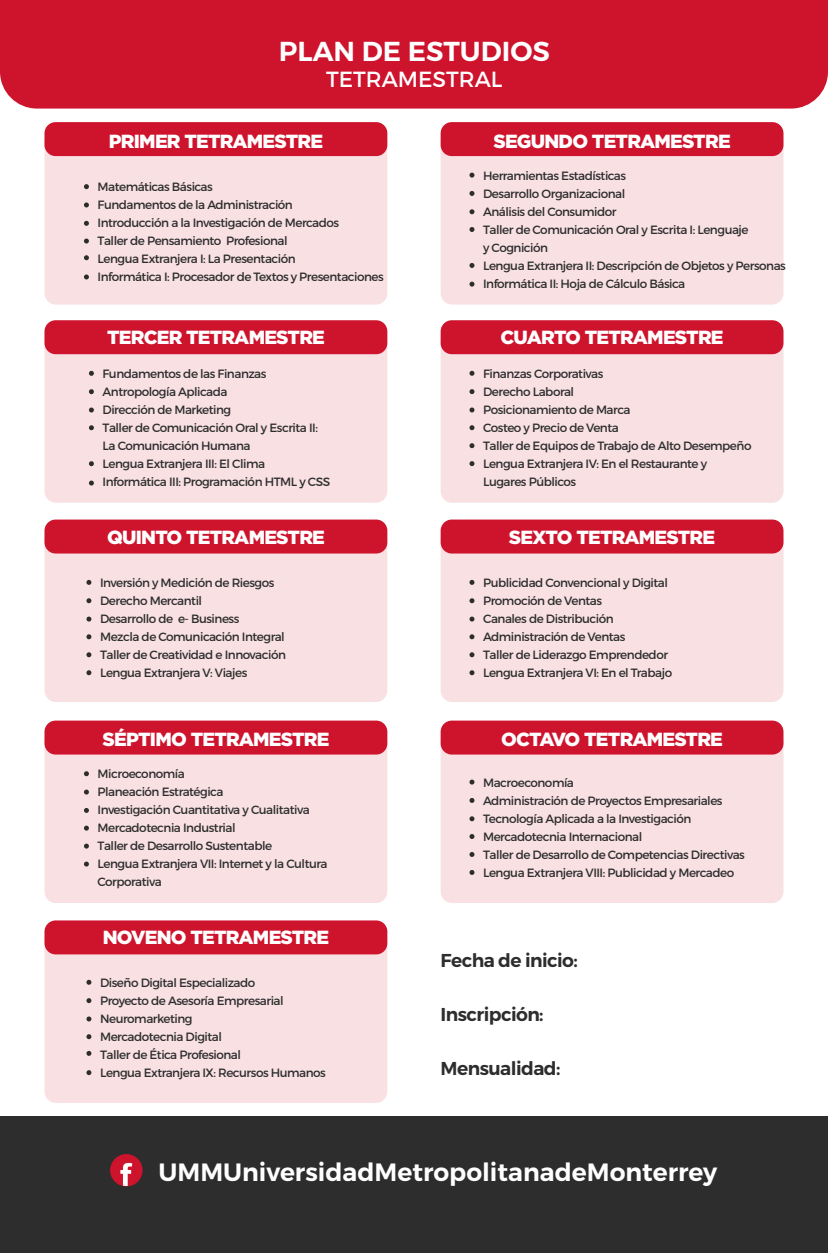
<style>
.page{position:relative;width:828px;height:1253px;background:#fff}
.page>*{position:absolute;margin:0;border:0;box-sizing:border-box;transform-origin:0 0}
.t1{font:600 27.4px "Montserrat";color:#fff}
.t2{font:600 25px "Montserrat";color:#fff}
.t3{font:22px "Montserrat";color:#fff}
.t4{font:900 19px "Gotham";letter-spacing:-.04em;color:#fff}
.t5{font:600 18.6px "Montserrat";letter-spacing:-.03em;color:#2d2d2d}
.t6{font:12px/18px "Montserrat";letter-spacing:-.04em;color:#2d2d2d}
</style>
<div class="page">
<div style="left:44px;top:132px;width:343px;height:173px;background:#f8e0e3;border-radius:11px"></div>
<div style="left:44px;top:122px;width:343px;height:34px;background:#ce132d;border-radius:11px"></div>
<div style="left:440px;top:132px;width:343px;height:173px;background:#f8e0e3;border-radius:11px"></div>
<div style="left:440px;top:122px;width:343px;height:34px;background:#ce132d;border-radius:11px"></div>
<div style="left:44px;top:330px;width:343px;height:173px;background:#f8e0e3;border-radius:11px"></div>
<div style="left:44px;top:320px;width:343px;height:34px;background:#ce132d;border-radius:11px"></div>
<div style="left:440px;top:330px;width:343px;height:173px;background:#f8e0e3;border-radius:11px"></div>
<div style="left:440px;top:320px;width:343px;height:34px;background:#ce132d;border-radius:11px"></div>
<div style="left:44px;top:529px;width:343px;height:173px;background:#f8e0e3;border-radius:11px"></div>
<div style="left:44px;top:520px;width:343px;height:33px;background:#ce132d;border-radius:11px"></div>
<div style="left:440px;top:529px;width:343px;height:173px;background:#f8e0e3;border-radius:11px"></div>
<div style="left:440px;top:520px;width:343px;height:33px;background:#ce132d;border-radius:11px"></div>
<div style="left:44px;top:730px;width:343px;height:173px;background:#f8e0e3;border-radius:11px"></div>
<div style="left:44px;top:721px;width:343px;height:34px;background:#ce132d;border-radius:11px"></div>
<div style="left:440px;top:730px;width:343px;height:173px;background:#f8e0e3;border-radius:11px"></div>
<div style="left:440px;top:721px;width:343px;height:34px;background:#ce132d;border-radius:11px"></div>
<div style="left:44px;top:930px;width:343px;height:173px;background:#f8e0e3;border-radius:11px"></div>
<div style="left:44px;top:920px;width:343px;height:34px;background:#ce132d;border-radius:11px"></div>
<div style="left:0;top:1116px;width:828px;height:137px;background:#2d2d2d"></div>
<svg style="left:110px;top:1154px;width:33px;height:32px"></svg>
<div style="left:0;top:0;width:828px;height:109px;background:#ce132d"></div>
<svg style="left:469px;top:173px;width:5px;height:5px"></svg>
<svg style="left:469px;top:191px;width:5px;height:5px"></svg>
<svg style="left:469px;top:209px;width:5px;height:5px"></svg>
<svg style="left:469px;top:227px;width:5px;height:5px"></svg>
<svg style="left:469px;top:263px;width:5px;height:5px"></svg>
<svg style="left:469px;top:282px;width:5px;height:5px"></svg>
<svg style="left:469px;top:371px;width:5px;height:5px"></svg>
<svg style="left:469px;top:389px;width:5px;height:5px"></svg>
<svg style="left:469px;top:407px;width:5px;height:5px"></svg>
<svg style="left:469px;top:425px;width:5px;height:5px"></svg>
<svg style="left:469px;top:461px;width:5px;height:5px"></svg>
<svg style="left:469px;top:443px;width:5px;height:5px"></svg>
<svg style="left:469px;top:580px;width:5px;height:5px"></svg>
<svg style="left:469px;top:598px;width:5px;height:5px"></svg>
<svg style="left:469px;top:617px;width:5px;height:5px"></svg>
<svg style="left:469px;top:634px;width:5px;height:5px"></svg>
<svg style="left:469px;top:670px;width:5px;height:5px"></svg>
<svg style="left:469px;top:652px;width:5px;height:5px"></svg>
<svg style="left:84px;top:184px;width:5px;height:5px"></svg>
<svg style="left:84px;top:202px;width:5px;height:5px"></svg>
<svg style="left:84px;top:221px;width:5px;height:5px"></svg>
<svg style="left:84px;top:239px;width:5px;height:5px"></svg>
<svg style="left:84px;top:255px;width:5px;height:5px"></svg>
<svg style="left:84px;top:274px;width:5px;height:5px"></svg>
<svg style="left:89px;top:371px;width:5px;height:5px"></svg>
<svg style="left:89px;top:389px;width:5px;height:5px"></svg>
<svg style="left:89px;top:408px;width:5px;height:4px"></svg>
<svg style="left:89px;top:425px;width:5px;height:5px"></svg>
<svg style="left:89px;top:461px;width:5px;height:5px"></svg>
<svg style="left:89px;top:481px;width:5px;height:5px"></svg>
<svg style="left:86px;top:580px;width:5px;height:5px"></svg>
<svg style="left:86px;top:598px;width:5px;height:5px"></svg>
<svg style="left:86px;top:617px;width:5px;height:5px"></svg>
<svg style="left:86px;top:634px;width:5px;height:5px"></svg>
<svg style="left:86px;top:670px;width:5px;height:5px"></svg>
<svg style="left:86px;top:652px;width:5px;height:5px"></svg>
<svg style="left:84px;top:771px;width:5px;height:5px"></svg>
<svg style="left:84px;top:790px;width:5px;height:5px"></svg>
<svg style="left:84px;top:808px;width:5px;height:5px"></svg>
<svg style="left:84px;top:826px;width:5px;height:5px"></svg>
<svg style="left:84px;top:862px;width:5px;height:5px"></svg>
<svg style="left:84px;top:844px;width:5px;height:5px"></svg>
<svg style="left:86px;top:980px;width:5px;height:5px"></svg>
<svg style="left:86px;top:998px;width:5px;height:5px"></svg>
<svg style="left:86px;top:1016px;width:5px;height:5px"></svg>
<svg style="left:86px;top:1034px;width:5px;height:5px"></svg>
<svg style="left:86px;top:1051px;width:5px;height:5px"></svg>
<svg style="left:86px;top:1070px;width:5px;height:5px"></svg>
<svg style="left:469px;top:780px;width:5px;height:5px"></svg>
<svg style="left:469px;top:798px;width:5px;height:5px"></svg>
<svg style="left:469px;top:816px;width:5px;height:5px"></svg>
<svg style="left:469px;top:834px;width:5px;height:5px"></svg>
<svg style="left:469px;top:870px;width:5px;height:5px"></svg>
<svg style="left:469px;top:852px;width:5px;height:5px"></svg>
<h1 class="t1" style="left:279px;top:34px;width:272px">PLAN DE ESTUDIOS</h1>
<h3 class="t3" style="left:326px;top:66px;width:178px">TETRAMESTRAL</h3>
<h3 class="t4" style="left:109px;top:130px;width:216px">PRIMER TETRAMESTRE</h3>
<h3 class="t4" style="left:493px;top:130px;width:239px">SEGUNDO TETRAMESTRE</h3>
<p class="t6" style="left:98px;top:178px;width:288px">Matemáticas Básicas<br>Fundamentos de la Administración<br>Introducción a la Investigación de Mercados<br>Taller de Pensamiento Profesional<br>Lengua Extranjera I: La Presentación<br>Informática I: Procesador de Textos y Presentaciones</p>
<h3 class="t4" style="left:107px;top:326px;width:219px">TERCER TETRAMESTRE</h3>
<p class="t6" style="left:103px;top:364px;width:229px">Fundamentos de las Finanzas<br>Antropología Aplicada<br>Dirección de Marketing<br>Taller de Comunicación Oral y Escrita II:<br>La Comunicación Humana<br>Lengua Extranjera III: El Clima<br>Informática III: Programación HTML y CSS</p>
<p class="t6" style="left:483px;top:166px;width:304px">Herramientas Estadísticas<br>Desarrollo Organizacional<br>Análisis del Consumidor<br>Taller de Comunicación Oral y Escrita I: Lenguaje<br>y Cognición<br>Lengua Extranjera II: Descripción de Objetos y Personas Informática II: Hoja de Cálculo Básica</p>
<h3 class="t4" style="left:500px;top:326px;width:224px">CUARTO TETRAMESTRE</h3>
<p class="t6" style="left:483px;top:364px;width:270px">Finanzas Corporativas<br>Derecho Laboral<br>Posicionamiento de Marca<br>Costeo y Precio de Venta<br>Taller de Equipos de Trabajo de Alto Desempeño<br>Lengua Extranjera IV: En el Restaurante y<br>Lugares Públicos</p>
<h3 class="t4" style="left:107px;top:526px;width:219px">QUINTO TETRAMESTRE</h3>
<h3 class="t4" style="left:509px;top:526px;width:208px">SEXTO TETRAMESTRE</h3>
<p class="t6" style="left:100px;top:574px;width:187px">Inversión y Medición de Riesgos<br>Derecho Mercantil<br>Desarrollo de e- Business<br>Mezcla de Comunicación Integral<br>Taller de Creatividad e Innovación<br>Lengua Extranjera V: Viajes</p>
<h3 class="t4" style="left:103px;top:728px;width:228px">SÉPTIMO TETRAMESTRE</h3>
<p class="t6" style="left:98px;top:765px;width:231px">Microeconomía<br>Planeación Estratégica<br>Investigación Cuantitativa y Cualitativa<br>Mercadotecnia Industrial<br>Taller de Desarrollo Sustentable<br>Lengua Extranjera VII: Internet y la Cultura<br>Corporativa</p>
<h3 class="t4" style="left:103px;top:926px;width:228px">NOVENO TETRAMESTRE</h3>
<p class="t6" style="left:100px;top:973px;width:227px">Diseño Digital Especializado<br>Proyecto de Asesoría Empresarial<br>Neuromarketing<br>Mercadotecnia Digital<br>Taller de Ética Profesional<br>Lengua Extranjera IX: Recursos Humanos</p>
<p class="t6" style="left:483px;top:574px;width:191px">Publicidad Convencional y Digital<br>Promoción de Ventas<br>Canales de Distribución<br>Administración de Ventas<br>Taller de Liderazgo Emprendedor<br>Lengua Extranjera VI: En el Trabajo</p>
<h3 class="t4" style="left:501px;top:728px;width:223px">OCTAVO TETRAMESTRE</h3>
<p class="t6" style="left:483px;top:773px;width:263px">Macroeconomía<br>Administración de Proyectos Empresariales Tecnología Aplicada a la Investigación Mercadotecnia Internacional<br>Taller de Desarrollo de Competencias Directivas Lengua Extranjera VIII: Publicidad y Mercadeo</p>
<h3 class="t5" style="left:440px;top:949px;width:139px">Fecha de inicio:</h3>
<h3 class="t5" style="left:440px;top:1003px;width:104px">Inscripción:</h3>
<h3 class="t5" style="left:440px;top:1057px;width:121px">Mensualidad:</h3>
<h2 class="t2" style="left:158px;top:1156px;width:560px">UMMUniversidadMetropolitanadeMonterrey</h2>
</div>
